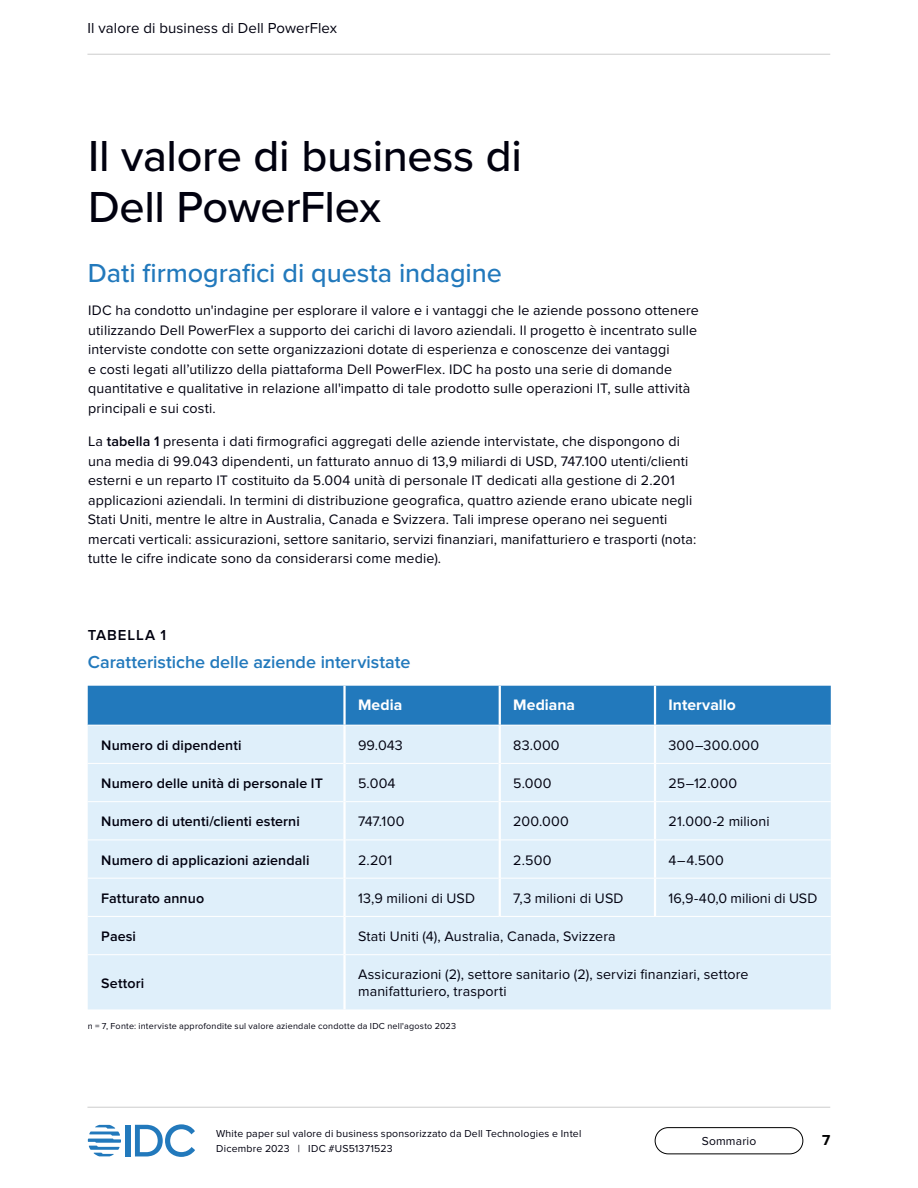
<style>
.page{position:relative;width:918px;height:1188px;background:#fff}
.page>*{position:absolute;margin:0;border:0;box-sizing:border-box;transform-origin:0 0}
.t1{font:500 45px/51px "Proxima Nova";letter-spacing:-.01em;color:#01010f}
.t2{font:500 27px "Proxima Nova";letter-spacing:-.005em;color:#2279bc}
.t3{font:600 18px "Proxima Nova";color:#2279bc}
.t4{font:700 15.75px "Proxima Nova";color:#fff}
.t5{font:15px "Proxima Nova";letter-spacing:.005em;color:#01010f}
.t6{font:600 15px "Proxima Nova";letter-spacing:.065em;color:#01010f}
.t7{font:700 15px "Proxima Nova";color:#000}
.t8{font:14.25px/19.5px "Proxima Nova";letter-spacing:.01em;color:#01010f}
.t9{font:600 14.25px "Proxima Nova";letter-spacing:.005em;color:#01010f}
.t10{font:12px "Proxima Nova";letter-spacing:.015em;color:#01010f}
.t11{font:10.5px/15px "Proxima Nova";letter-spacing:.02em;color:#01010f}
.t12{font:9px "Proxima Nova";letter-spacing:.025em;color:#01010f}
.s1{font-weight:600}
</style>
<div class="page">
<div style="left:126px;top:1125px;width:5px;height:31px;background:#2279bc"></div>
<svg style="left:135px;top:1124px;width:60px;height:33px"></svg>
<svg style="left:88px;top:1125px;width:33px;height:31px"></svg>
<div style="left:655px;top:1127px;width:148px;height:27px;border:1px solid #000;border-radius:13px"></div>
<hr style="left:87px;top:54px;width:743px;height:1px;background:#ccc">
<hr style="left:87px;top:1107px;width:743px;height:1px;background:#ccc">
<div style="left:88px;top:686px;width:743px;height:39px;background:#2279bc"></div>
<div style="left:88px;top:726px;width:743px;height:283px;background:#dfeffa"></div>
<hr style="left:88px;top:763px;width:255px;height:1px;background:#fff">
<hr style="left:346px;top:763px;width:153px;height:1px;background:#fff">
<hr style="left:501px;top:763px;width:154px;height:1px;background:#fff">
<hr style="left:655px;top:763px;width:176px;height:1px;background:#fff">
<hr style="left:88px;top:801px;width:255px;height:1px;background:#fff">
<hr style="left:346px;top:801px;width:153px;height:1px;background:#fff">
<hr style="left:501px;top:801px;width:154px;height:1px;background:#fff">
<hr style="left:655px;top:801px;width:176px;height:1px;background:#fff">
<hr style="left:654px;top:764px;width:2px;height:37px;background:#fff">
<hr style="left:654px;top:726px;width:2px;height:37px;background:#fff">
<hr style="left:654px;top:802px;width:2px;height:38px;background:#fff">
<hr style="left:654px;top:840px;width:2px;height:38px;background:#fff">
<hr style="left:654px;top:879px;width:2px;height:37px;background:#fff">
<hr style="left:88px;top:840px;width:255px;height:1px;background:#fff">
<hr style="left:346px;top:840px;width:153px;height:1px;background:#fff">
<hr style="left:501px;top:840px;width:154px;height:1px;background:#fff">
<hr style="left:655px;top:840px;width:176px;height:1px;background:#fff">
<hr style="left:88px;top:878px;width:255px;height:1px;background:#fff">
<hr style="left:346px;top:878px;width:153px;height:1px;background:#fff">
<hr style="left:501px;top:878px;width:154px;height:1px;background:#fff">
<hr style="left:655px;top:878px;width:176px;height:1px;background:#fff">
<hr style="left:88px;top:916px;width:257px;height:1px;background:#fff">
<hr style="left:88px;top:954px;width:257px;height:1px;background:#fff">
<hr style="left:343px;top:726px;width:3px;height:37px;background:#fff">
<hr style="left:499px;top:726px;width:2px;height:37px;background:#fff">
<hr style="left:343px;top:763px;width:3px;height:39px;background:#fff">
<hr style="left:499px;top:763px;width:2px;height:39px;background:#fff">
<hr style="left:343px;top:802px;width:3px;height:38px;background:#fff">
<hr style="left:499px;top:802px;width:2px;height:38px;background:#fff">
<hr style="left:343px;top:840px;width:3px;height:38px;background:#fff">
<hr style="left:499px;top:840px;width:2px;height:38px;background:#fff">
<hr style="left:343px;top:878px;width:3px;height:38px;background:#fff">
<hr style="left:499px;top:878px;width:2px;height:38px;background:#fff">
<hr style="left:343px;top:686px;width:3px;height:39px;background:#fff">
<hr style="left:499px;top:686px;width:2px;height:39px;background:#fff">
<hr style="left:654px;top:686px;width:2px;height:39px;background:#fff">
<hr style="left:345px;top:916px;width:155px;height:1px;background:#fff">
<hr style="left:500px;top:916px;width:155px;height:1px;background:#fff">
<hr style="left:655px;top:916px;width:176px;height:1px;background:#fff">
<hr style="left:343px;top:917px;width:3px;height:37px;background:#fff">
<hr style="left:345px;top:954px;width:155px;height:1px;background:#fff">
<hr style="left:500px;top:954px;width:155px;height:1px;background:#fff">
<hr style="left:655px;top:954px;width:176px;height:1px;background:#fff">
<hr style="left:343px;top:955px;width:3px;height:54px;background:#fff">
<p class="t5" style="left:87px;top:19px;width:251px">Il valore di business di Dell PowerFlex</p>
<h1 class="t1" style="left:88px;top:131px;width:435px">Il valore di business di<br>Dell PowerFlex</h1>
<h2 class="t2" style="left:88px;top:256px;width:415px">Dati firmografici di questa indagine</h2>
<p class="t8" style="left:88px;top:301px;width:612px">IDC ha condotto un'indagine per esplorare il valore e i vantaggi che le aziende possono ottenere utilizzando Dell PowerFlex a supporto dei carichi di lavoro aziendali. Il progetto è incentrato sulle interviste condotte con sette organizzazioni dotate di esperienza e conoscenze dei vantaggi<br>e costi legati all’utilizzo della piattaforma Dell PowerFlex. IDC ha posto una serie di domande quantitative e qualitative in relazione all'impatto di tale prodotto sulle operazioni IT, sulle attività principali e sui costi.</p>
<p class="t8" style="left:88px;top:432px;width:610px">La <span class="s1">tabella 1</span> presenta i dati firmografici aggregati delle aziende intervistate, che dispongono di una media di 99.043 dipendenti, un fatturato annuo di 13,9 miliardi di USD, 747.100 utenti/clienti esterni e un reparto IT costituito da 5.004 unità di personale IT dedicati alla gestione di 2.201 applicazioni aziendali. In termini di distribuzione geografica, quattro aziende erano ubicate negli Stati Uniti, mentre le altre in Australia, Canada e Svizzera. Tali imprese operano nei seguenti mercati verticali: assicurazioni, settore sanitario, servizi finanziari, manifatturiero e trasporti (nota: tutte le cifre indicate sono da considerarsi come medie).</p>
<p class="t6" style="left:88px;top:627px;width:80px">TABELLA 1</p>
<p class="t3" style="left:88px;top:651px;width:324px">Caratteristiche delle aziende intervistate</p>
<p class="t4" style="left:358px;top:696px;width:46px">Media</p>
<p class="t4" style="left:513px;top:696px;width:63px">Mediana</p>
<p class="t4" style="left:669px;top:696px;width:69px">Intervallo</p>
<p class="t9" style="left:101px;top:737px;width:142px">Numero di dipendenti</p>
<p class="t8" style="left:358px;top:736px;width:46px">99.043</p>
<p class="t8" style="left:513px;top:736px;width:48px">83.000</p>
<p class="t8" style="left:669px;top:736px;width:92px">300–300.000</p>
<p class="t9" style="left:101px;top:775px;width:223px">Numero delle unità di personale IT</p>
<p class="t8" style="left:358px;top:774px;width:39px">5.004</p>
<p class="t8" style="left:513px;top:774px;width:40px">5.000</p>
<p class="t8" style="left:669px;top:774px;width:70px">25–12.000</p>
<p class="t9" style="left:101px;top:813px;width:200px">Numero di utenti/clienti esterni</p>
<p class="t8" style="left:358px;top:812px;width:48px">747.100</p>
<p class="t8" style="left:513px;top:812px;width:57px">200.000</p>
<p class="t8" style="left:669px;top:812px;width:103px">21.000-2 milioni</p>
<p class="t9" style="left:101px;top:852px;width:210px">Numero di applicazioni aziendali</p>
<p class="t8" style="left:358px;top:850px;width:36px">2.201</p>
<p class="t8" style="left:513px;top:850px;width:40px">2.500</p>
<p class="t8" style="left:669px;top:850px;width:57px">4–4.500</p>
<p class="t9" style="left:101px;top:890px;width:104px">Fatturato annuo</p>
<p class="t8" style="left:358px;top:889px;width:119px">13,9 milioni di USD</p>
<p class="t8" style="left:513px;top:889px;width:112px">7,3 milioni di USD</p>
<p class="t8" style="left:669px;top:889px;width:150px">16,9-40,0 milioni di USD</p>
<p class="t9" style="left:101px;top:928px;width:36px">Paesi</p>
<p class="t8" style="left:358px;top:927px;width:259px">Stati Uniti (4), Australia, Canada, Svizzera</p>
<p class="t9" style="left:101px;top:975px;width:44px">Settori</p>
<p class="t8" style="left:358px;top:967px;width:392px;line-height:16.5px">Assicurazioni (2), settore sanitario (2), servizi finanziari, settore manifatturiero, trasporti</p>
<p class="t12" style="left:88px;top:1021px;width:370px">n = 7, Fonte: interviste approfondite sul valore aziendale condotte da IDC nell'agosto 2023</p>
<p class="t11" style="left:216px;top:1127px;width:367px">White paper sul valore di business sponsorizzato da Dell Technologies e Intel<br>Dicembre 2023 | IDC #US51371523</p>
<p class="t10" style="left:702px;top:1134px;width:56px">Sommario</p>
<p class="t7" style="left:822px;top:1132px;width:10px">7</p>
</div>
